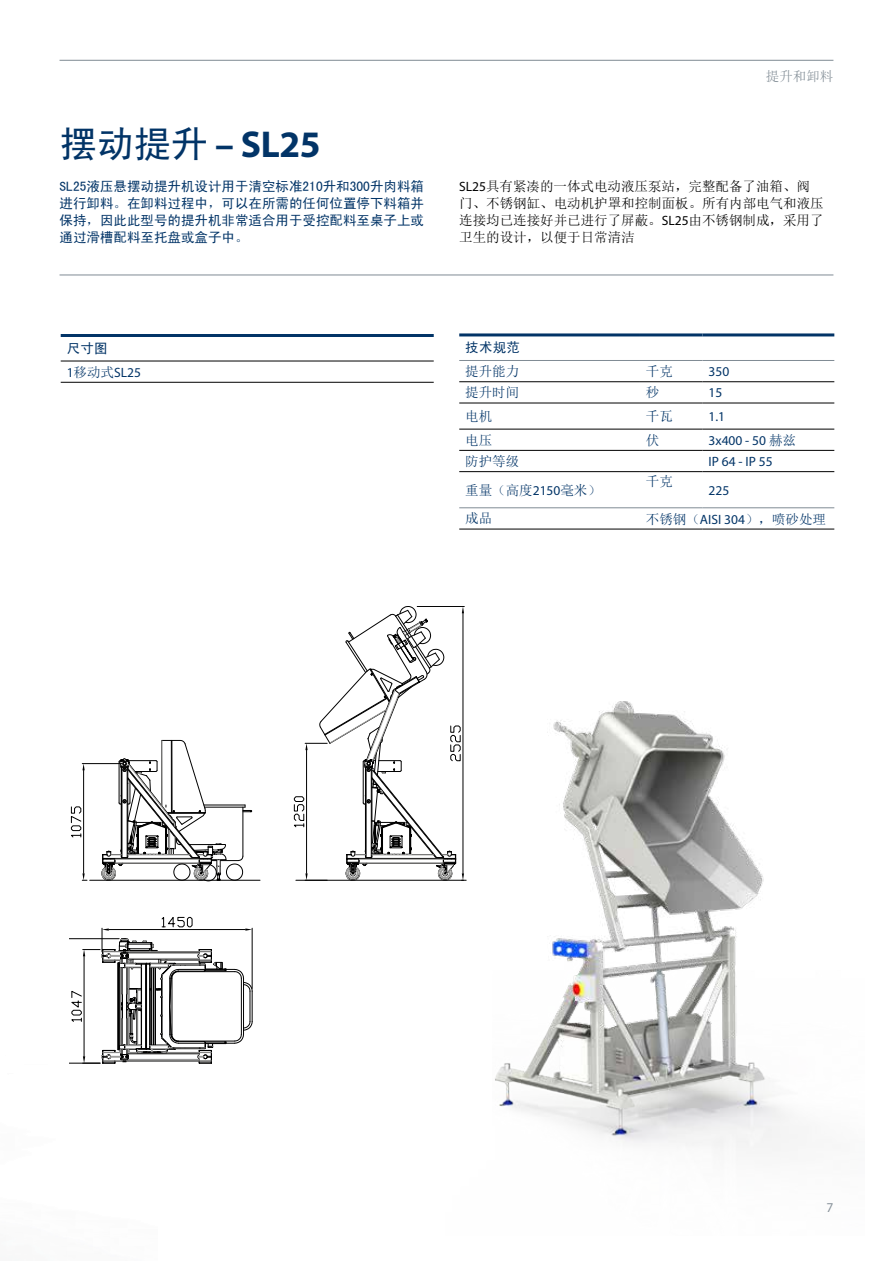
<style>
.page{position:relative;width:893px;height:1263px;background:#fff}
.page>*{position:absolute;margin:0;border:0;box-sizing:border-box;transform-origin:0 0}
.t1{font:700 37.5px "Myriad Pro";color:#023467}
.t2{font:13.5px/17px "Sim Hei";color:#023467;text-align:justify}
.t3{font:13.5px/17px "Sim Sun";color:#000}
.t4{font:13.5px "Sim Sun";color:#023467}
.t5{font:13.5px "Myriad Pro";color:#023467}
.t6{font:13.5px "Sim Sun";color:#808b94}
.t7{font:13.5px "Myriad Pro";color:#808b94}
.s1{font-family:"Sim Hei";font-weight:400}
.s2{font-family:"Myriad Pro"}
.s3{font-family:"Sim Sun"}
</style>
<div class="page">
<hr style="left:60px;top:60px;width:773px;height:1px;background:#808b94">
<img style="left:495px;top:701px;width:303px;height:450px">
<svg style="left:100px;top:740px;width:152px;height:140px"></svg>
<hr style="left:178px;top:1043px;width:57px;height:1px;background:#000">
<hr style="left:178px;top:1041px;width:57px;height:1px;background:#000">
<hr style="left:243px;top:985px;width:1px;height:43px;background:#000">
<hr style="left:250px;top:991px;width:1px;height:30px;background:#000">
<hr style="left:252px;top:991px;width:1px;height:30px;background:#000">
<hr style="left:178px;top:971px;width:57px;height:1px;background:#000">
<hr style="left:241px;top:978px;width:1px;height:56px;background:#000">
<hr style="left:178px;top:969px;width:57px;height:1px;background:#000">
<svg style="left:234px;top:969px;width:19px;height:23px"></svg>
<svg style="left:234px;top:1021px;width:19px;height:23px"></svg>
<hr style="left:90px;top:880px;width:170px;height:1px;background:#000">
<hr style="left:296px;top:880px;width:170px;height:1px;background:#000">
<hr style="left:252px;top:928px;width:1px;height:60px;background:#000">
<hr style="left:109px;top:929px;width:136px;height:1px;background:#000">
<svg style="left:245px;top:928px;width:7px;height:3px"></svg>
<hr style="left:69px;top:938px;width:50px;height:1px;background:#000">
<hr style="left:69px;top:1063px;width:31px;height:1px;background:#000">
<hr style="left:69px;top:945px;width:1px;height:111px;background:#000">
<svg style="left:70px;top:916px;width:157px;height:148px"></svg>
<hr style="left:82px;top:763px;width:40px;height:1px;background:#000">
<hr style="left:83px;top:770px;width:1px;height:103px;background:#000">
<svg style="left:82px;top:764px;width:3px;height:6px"></svg>
<svg style="left:82px;top:873px;width:5px;height:8px"></svg>
<svg style="left:70px;top:806px;width:12px;height:32px"></svg>
<svg style="left:293px;top:606px;width:171px;height:275px"></svg>
<hr style="left:60px;top:275px;width:773px;height:1px;background:#808b94">
<hr style="left:61px;top:334px;width:373px;height:3px;background:#023467">
<hr style="left:61px;top:361px;width:373px;height:1px;background:#000">
<hr style="left:61px;top:382px;width:373px;height:1px;background:#000">
<hr style="left:459px;top:381px;width:181px;height:1px;background:#000">
<hr style="left:640px;top:381px;width:62px;height:1px;background:#000">
<hr style="left:702px;top:381px;width:132px;height:1px;background:#000">
<hr style="left:459px;top:360px;width:181px;height:1px;background:#808b94">
<hr style="left:640px;top:360px;width:62px;height:1px;background:#808b94">
<hr style="left:702px;top:360px;width:132px;height:1px;background:#808b94">
<hr style="left:459px;top:507px;width:181px;height:1px;background:#808b94">
<hr style="left:640px;top:507px;width:62px;height:1px;background:#808b94">
<hr style="left:702px;top:507px;width:132px;height:1px;background:#808b94">
<hr style="left:459px;top:333px;width:181px;height:3px;background:#023467">
<hr style="left:640px;top:333px;width:62px;height:3px;background:#023467">
<hr style="left:702px;top:333px;width:132px;height:3px;background:#023467">
<hr style="left:459px;top:403px;width:181px;height:1px;background:#000">
<hr style="left:640px;top:403px;width:62px;height:1px;background:#000">
<hr style="left:702px;top:403px;width:132px;height:1px;background:#000">
<hr style="left:459px;top:429px;width:181px;height:1px;background:#000">
<hr style="left:640px;top:429px;width:62px;height:1px;background:#000">
<hr style="left:702px;top:429px;width:132px;height:1px;background:#000">
<hr style="left:459px;top:450px;width:181px;height:1px;background:#000">
<hr style="left:640px;top:450px;width:62px;height:1px;background:#000">
<hr style="left:702px;top:450px;width:132px;height:1px;background:#000">
<hr style="left:459px;top:471px;width:181px;height:1px;background:#000">
<hr style="left:640px;top:471px;width:62px;height:1px;background:#000">
<hr style="left:702px;top:471px;width:132px;height:1px;background:#000">
<hr style="left:459px;top:529px;width:181px;height:1px;background:#000">
<hr style="left:640px;top:529px;width:62px;height:1px;background:#000">
<hr style="left:702px;top:529px;width:132px;height:1px;background:#000">
<p class="t6" style="left:766px;top:69px;width:69px">提升和卸料</p>
<h1 class="t1" style="left:60px;top:120px;width:263px"><span class="s1">摆动提升</span> – SL25</h1>
<p class="t2" style="left:60px;top:178px;width:366px">SL25液压悬摆动提升机设计用于清空标准210升和300升肉料箱进行卸料。在卸料过程中，可以在所需的任何位置停下料箱并保持，因此此型号的提升机非常适合用于受控配料至桌子上或通过滑槽配料至托盘或盒子中。</p>
<p class="t3" style="left:459px;top:178px;width:366px"><span class="s2">SL25</span>具有紧凑的一体式电动液压泵站，完整配备了油箱、阀门、不锈钢缸、电动机护罩和控制面板。所有内部电气和液压连接均已连接好并已进行了屏蔽。<span class="s2">SL25</span>由不锈钢制成，采用了卫生的设计，以便于日常清洁</p>
<p class="t2" style="left:67px;top:340px;width:43px">尺寸图</p>
<p class="t5" style="left:67px;top:364px;width:76px">1<span class="s3">移动式</span>SL25</p>
<p class="t2" style="left:465px;top:339px;width:56px">技术规范</p>
<p class="t4" style="left:465px;top:364px;width:55px">提升能力</p>
<p class="t4" style="left:646px;top:364px;width:28px">千克</p>
<p class="t5" style="left:708px;top:363px;width:22px">350</p>
<p class="t4" style="left:465px;top:386px;width:55px">提升时间</p>
<p class="t4" style="left:646px;top:386px;width:15px">秒</p>
<p class="t5" style="left:708px;top:385px;width:15px">15</p>
<p class="t4" style="left:465px;top:409px;width:28px">电机</p>
<p class="t4" style="left:646px;top:409px;width:28px">千瓦</p>
<p class="t5" style="left:708px;top:408px;width:18px">1.1</p>
<p class="t4" style="left:465px;top:433px;width:28px">电压</p>
<p class="t4" style="left:646px;top:433px;width:15px">伏</p>
<p class="t5" style="left:708px;top:432px;width:89px">3x400 - 50 <span class="s3">赫兹</span></p>
<p class="t4" style="left:465px;top:454px;width:55px">防护等级</p>
<p class="t5" style="left:708px;top:453px;width:66px">IP 64 - IP 55</p>
<p class="t4" style="left:465px;top:483px;width:137px">重量（高度<span class="s2">2150</span>毫米）</p>
<p class="t4" style="left:646px;top:474px;width:28px">千克</p>
<p class="t5" style="left:708px;top:482px;width:22px">225</p>
<p class="t4" style="left:465px;top:512px;width:28px">成品</p>
<p class="t4" style="left:646px;top:512px;width:182px">不锈钢（<span class="s2">AISI 304</span>），喷砂处理</p>
<p class="t7" style="left:826px;top:1199px;width:8px">7</p>
</div>
